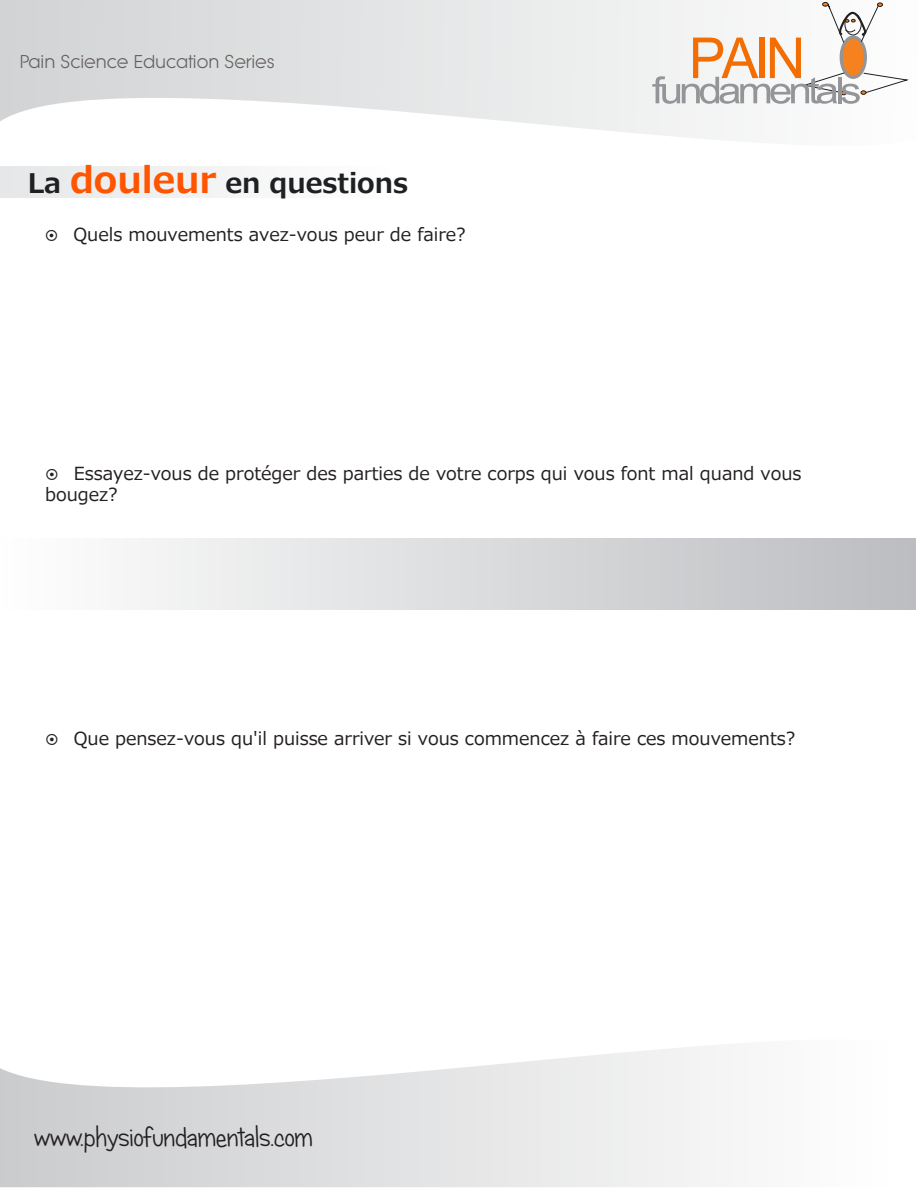
<style>
.page{position:relative;width:918px;height:1188px;background:#fff}
.page>*{position:absolute;margin:0;border:0;box-sizing:border-box;transform-origin:0 0}
.t1{font:86.7px "Browallia New";color:#f26d03}
.t2{font:56.85px "Browallia New";letter-spacing:-.065em;color:#939598;scale:1.15 1}
.t3{font:27px "Candy Round BTN";color:#231f20}
.t4{font:700 27px "Meiryo";color:#1e2022}
.t5{font:18px/21px "Meiryo";color:#231f20}
.t6{font:18px "Beatnik SF";color:#635e5f}
.s1{font-size:36px;color:#f50}
</style>
<div class="page">
<svg style="left:0;top:0;width:867px;height:167px"></svg>
<div style="left:840px;top:35px;width:27px;height:44px;background:#f5821f;border:3px solid #939598;border-radius:50%"></div>
<svg style="left:822px;top:2px;width:61px;height:42px"></svg>
<svg style="left:861px;top:72px;width:48px;height:23px"></svg>
<svg style="left:801px;top:72px;width:46px;height:23px"></svg>
<div style="left:0;top:167px;width:391px;height:31px;background:#f2f3f3"></div>
<div style="left:0;top:539px;width:916px;height:71px;background:linear-gradient(to right,#fefefe,#bbbdc0)"></div>
<svg style="left:0;top:1045px;width:718px;height:142px"></svg>
<p class="t6" style="left:20px;top:52px;width:256px">Pain Science Education Series</p>
<h3 class="t4" style="left:28px;top:164px;width:382px">La <span class="s1">douleur</span> en questions</h3>
<p class="t5" style="left:74px;top:225px;width:394px">Quels mouvements avez-vous peur de faire?</p>
<h1 class="t1" style="left:689px;top:5px;width:118px">PAIN</h1>
<h2 class="t2" style="left:652px;top:56px;width:184px">fundamentals</h2>
<p class="t5" style="left:45px;top:464px;width:758px;text-indent:29px">Essayez-vous de protéger des parties de votre corps qui vous font mal quand vous bougez?</p>
<p class="t5" style="left:74px;top:729px;width:723px">Que pensez-vous qu'il puisse arriver si vous commencez à faire ces mouvements?</p>
<h3 class="t3" style="left:34px;top:1121px;width:281px">www.physiofundamentals.com</h3>
</div>
